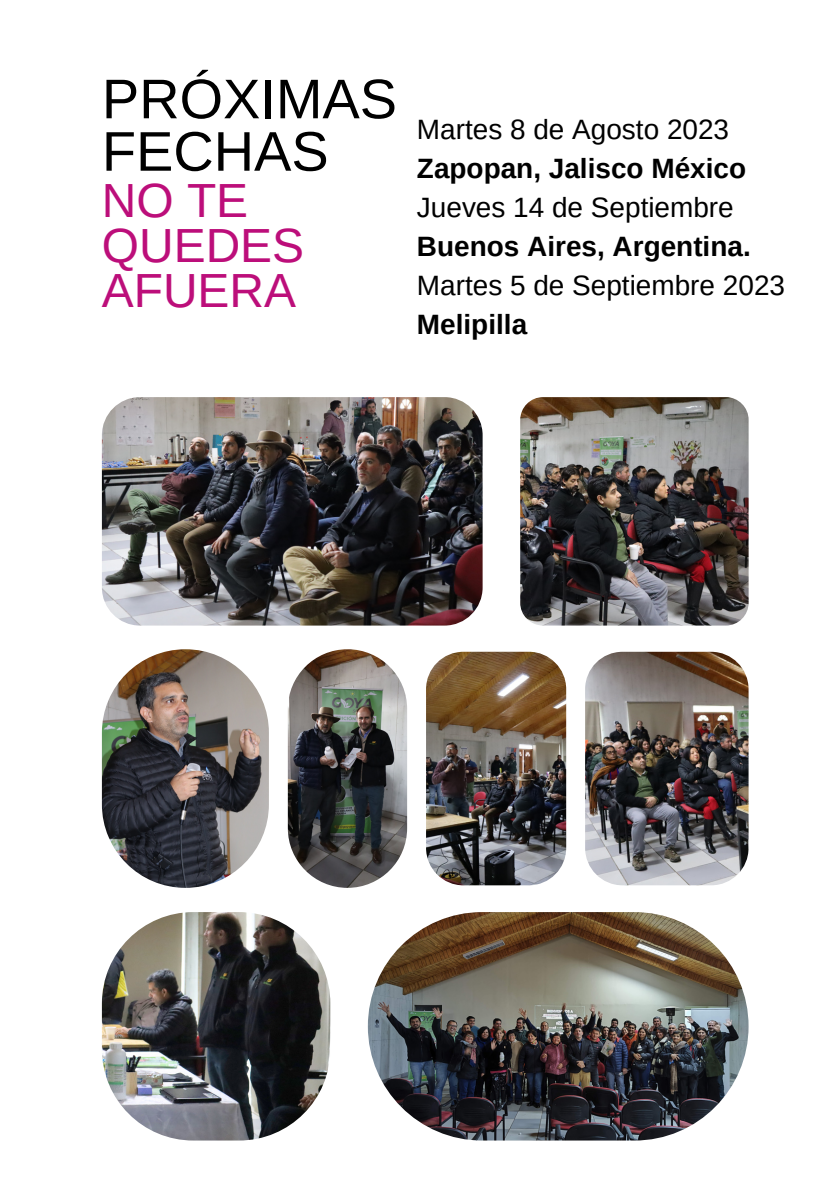
<style>
.page{position:relative;width:834px;height:1196px;background:#fff}
.page>*{position:absolute;margin:0;border:0;box-sizing:border-box;transform-origin:0 0}
.t1{font:55.8px/52.4px "Arimo";color:#000}
.t2{font:48px/45px "Arimo";color:#bc0e7a}
.t3{font:28px "Arimo";color:#000}
.t4{font:700 28px "Arimo";color:#000}
</style>
<div class="page">
<img style="left:102px;top:397px;width:380px;height:228px;border-radius:38px">
<img style="left:520px;top:397px;width:228px;height:228px;border-radius:23px">
<img style="left:102px;top:649px;width:167px;height:238px;border-radius:83px">
<img style="left:102px;top:912px;width:228px;height:228px;border-radius:91px">
<img style="left:288px;top:649px;width:119px;height:238px;border-radius:60px">
<img style="left:368px;top:912px;width:380px;height:228px;border-radius:114px">
<img style="left:585px;top:652px;width:163px;height:233px;border-radius:37px">
<img style="left:426px;top:651px;width:140px;height:234px;border-radius:37px">
<p class="t1" style="left:102px;top:73px;width:296px">PRÓXIMAS<br>FECHAS</p>
<p class="t2" style="left:102px;top:178px;width:204px">NO TE<br>QUEDES<br>AFUERA</p>
<p class="t3" style="left:417px;top:113px;width:314px">Martes 8 de Agosto 2023</p>
<p class="t4" style="left:417px;top:152px;width:331px">Zapopan, Jalisco México</p>
<p class="t3" style="left:417px;top:191px;width:318px">Jueves 14 de Septiembre</p>
<p class="t4" style="left:417px;top:230px;width:335px">Buenos Aires, Argentina.</p>
<p class="t3" style="left:417px;top:269px;width:370px">Martes 5 de Septiembre 2023</p>
<p class="t4" style="left:417px;top:308px;width:112px">Melipilla</p>
</div>
